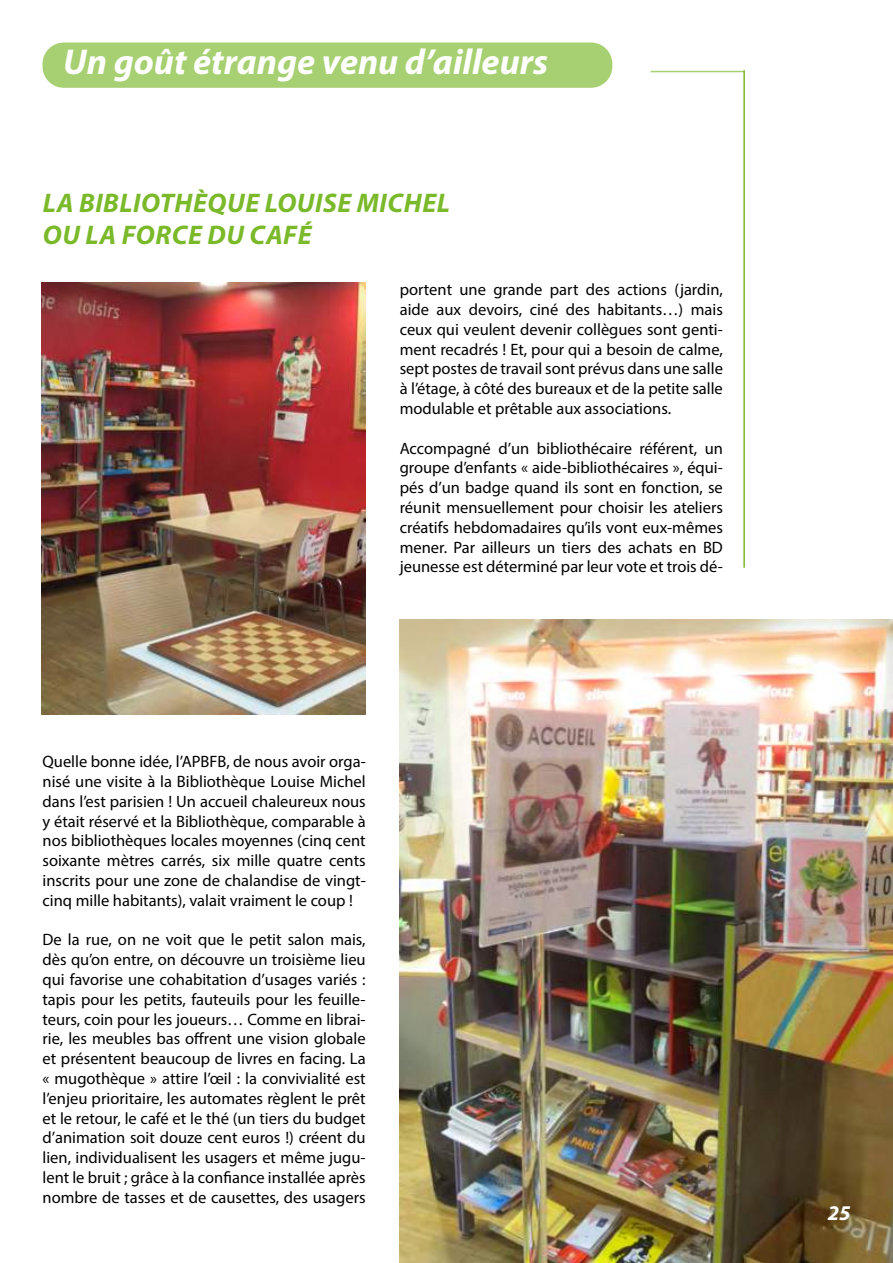
<style>
.page{position:relative;width:893px;height:1263px;background:#fff}
.page>*{position:absolute;margin:0;border:0;box-sizing:border-box;transform-origin:0 0}
.t1{font:italic 700 36px "Myriad Pro";color:#fff}
.t2{font:italic 700 27px/32.4px "Myriad Pro";letter-spacing:.02em;color:#7ab929}
.t3{font:italic 700 21px "Myriad Pro";color:#fff}
.t4{font:16.5px/19.8px "Myriad Pro";color:#000;text-align:justify}
</style>
<div class="page">
<img style="left:400px;top:619px;width:493px;height:644px">
<img style="left:42px;top:283px;width:324px;height:432px">
<div style="left:43px;top:43px;width:569px;height:45px;background:#a7d072;border-radius:21px"></div>
<hr style="left:651px;top:71px;width:93px;height:1px;background:#7ab929">
<hr style="left:743px;top:70px;width:2px;height:498px;background:#7ab929">
<h1 class="t1" style="left:63px;top:38px;width:486px">Un goût étrange venu d’ailleurs</h1>
<h2 class="t2" style="left:43px;top:185px;width:409px">LA BIBLIOTHÈQUE LOUISE MICHEL<br>OU LA FORCE DU CAFÉ</h2>
<p class="t4" style="left:400px;top:279px;width:325px">portent une grande part des actions (jardin, aide aux devoirs, ciné des habitants…) mais ceux qui veulent devenir collègues sont genti&shy;ment recadrés ! Et, pour qui a besoin de calme, sept postes de travail sont prévus dans une salle à l’étage, à côté des bureaux et de la petite salle modulable et prêtable aux associations.</p>
<p class="t4" style="left:400px;top:438px;width:325px">Accompagné d’un bibliothécaire référent, un groupe d’enfants « aide-bibliothécaires », équi&shy;pés d’un badge quand ils sont en fonction, se réunit mensuellement pour choisir les ateliers créatifs hebdomadaires qu’ils vont eux-mêmes mener. Par ailleurs un tiers des achats en BD jeunesse est déterminé par leur vote et trois dé-</p>
<p class="t4" style="left:43px;top:751px;width:325px">Quelle bonne idée, l’APBFB, de nous avoir orga&shy;nisé une visite à la Bibliothèque Louise Michel dans l’est parisien ! Un accueil chaleureux nous y était réservé et la Bibliothèque, comparable à nos bibliothèques locales moyennes (cinq cent soixante mètres carrés, six mille quatre cents inscrits pour une zone de chalandise de vingt&shy;cinq mille habitants), valait vraiment le coup !</p>
<p class="t4" style="left:43px;top:930px;width:325px">De la rue, on ne voit que le petit salon mais, dès qu’on entre, on découvre un troisième lieu qui favorise une cohabitation d’usages variés : tapis pour les petits, fauteuils pour les feuille&shy;teurs, coin pour les joueurs… Comme en librai&shy;rie, les meubles bas offrent une vision globale et présentent beaucoup de livres en facing. La « mugothèque » attire l’œil : la convivialité est l’enjeu prioritaire, les automates règlent le prêt et le retour, le café et le thé (un tiers du budget d’animation soit douze cent euros !) créent du lien, individualisent les usagers et même jugu&shy;lent le bruit ; grâce à la confiance installée après nombre de tasses et de causettes, des usagers</p>
<p class="t3" style="left:828px;top:1199px;width:24px">25</p>
</div>
